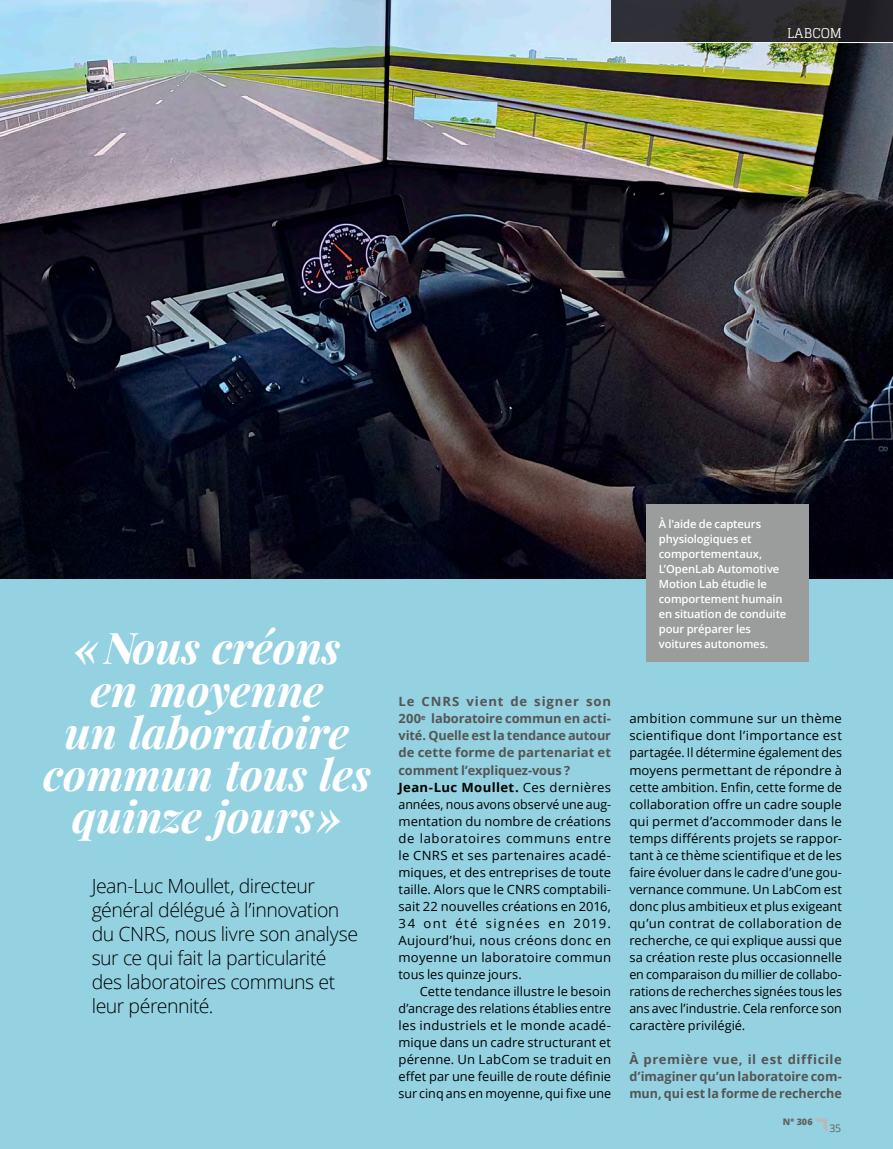
<style>
.page{position:relative;width:893px;height:1149px;background:#fff}
.page>*{position:absolute;margin:0;border:0;box-sizing:border-box;transform-origin:0 0}
.Note_bas_de_page{font:italic 700 43.5px/42px "Playfair Display";color:#fff;text-align:center}
.Chapo_gros_antra{font:300 19.5px/24px "Open Sans";letter-spacing:-.025em;color:#000}
.t1{font:13.5px "Glegoo";letter-spacing:.005em;color:#fff}
.Txt_courant_retrai{font:12.75px/17px "Open Sans";color:#000;text-align:justify}
.Txt_courant_retrai-2{font:700 12.75px/17px "Open Sans";letter-spacing:-.005em;color:#555554;text-align:justify}
.Légende_txt_blc{font:600 11.25px/15px "Open Sans";letter-spacing:-.01em;color:#fff}
.t2{font:10.5px "Open Sans";color:#626261}
.t3{font:800 9px "Open Sans";color:#626261}
.s1{font-style:inherit}
.s2{font-weight:700}
</style>
<div class="page">
<div style="left:0;top:578px;width:893px;height:570px;background:#94d2e1"></div>
<img style="left:0;top:0;width:893px;height:578px">
<div style="left:646px;top:504px;width:162px;height:158px;background:#9b9c9c"></div>
<svg style="left:611px;top:0;width:282px;height:42px"></svg>
<hr style="left:611px;top:42px;width:282px;height:1px;background:#fff">
<svg style="left:815px;top:1118px;width:12px;height:13px"></svg>
<p class="t1" style="left:787px;top:25px;width:56px">LABCOM</p>
<p class="Note_bas_de_page" style="left:43px;top:625px;width:329px">«<span class="s1">N</span>ous créons<br>en moyenne<br>un laboratoire commun tous les quinze jours »</p>
<p class="Chapo_gros_antra" style="left:92px;top:872px;width:268px">Jean-Luc Moullet, directeur général délégué à l’innovation du CNRS, nous livre son analyse sur ce qui fait la particularité des laboratoires communs et leur pérennité.</p>
<p class="Légende_txt_blc" style="left:659px;top:515px;width:129px">À l'aide de capteurs physiologiques et comportementaux,<br>L’OpenLab Automotive<br>Motion Lab étudie le comportement humain en situation de conduite pour préparer les voitures autonomes.</p>
<p class="Txt_courant_retrai-2" style="left:398px;top:692px;width:214px">Le CNRS vient de signer son 200<sup>e</sup> laboratoire commun en acti&shy;vité. Quelle est la tendance autour de cette forme de partenariat et comment l’expliquez-vous ?</p>
<p class="Txt_courant_retrai" style="left:398px;top:777px;width:214px"><span class="s2">Jean-Luc Moullet.</span> Ces dernières années, nous avons observé une aug&shy;mentation du nombre de créations de laboratoires communs entre le CNRS et ses partenaires acadé&shy;miques, et des entreprises de toute taille. Alors que le CNRS comptabili&shy;sait 22 nouvelles créations en 2016, 34 ont été signées en 2019.<br>Aujourd’hui, nous créons donc en moyenne un laboratoire commun tous les quinze jours.</p>
<p class="Txt_courant_retrai" style="left:398px;top:982px;width:214px;text-indent:21px">Cette tendance illustre le besoin d’ancrage des relations établies entre les industriels et le monde acadé&shy;mique dans un cadre structurant et pérenne. Un LabCom se traduit en effet par une feuille de route définie sur cinq ans en moyenne, qui fixe une</p>
<p class="Txt_courant_retrai" style="left:629px;top:709px;width:214px">ambition commune sur un thème scientifique dont l’importance est partagée. Il détermine également des moyens permettant de répondre à cette ambition. Enfin, cette forme de collaboration offre un cadre souple qui permet d’accommoder dans le temps différents projets se rappor&shy;tant à ce thème scientifique et de les faire évoluer dans le cadre d’une gou&shy;vernance commune. Un LabCom est donc plus ambitieux et plus exigeant qu’un contrat de collaboration de recherche, ce qui explique aussi que sa création reste plus occasionnelle en comparaison du millier de collabo&shy;rations de recherches signées tous les ans avec l’industrie. Cela renforce son caractère privilégié.</p>
<p class="Txt_courant_retrai-2" style="left:629px;top:1050px;width:214px">À première vue, il est difficile d’imaginer qu’un laboratoire com&shy;mun, qui est la forme de recherche</p>
<p class="t3" style="left:783px;top:1114px;width:31px">N° 306</p>
<p class="t2" style="left:829px;top:1120px;width:13px">35</p>
</div>
